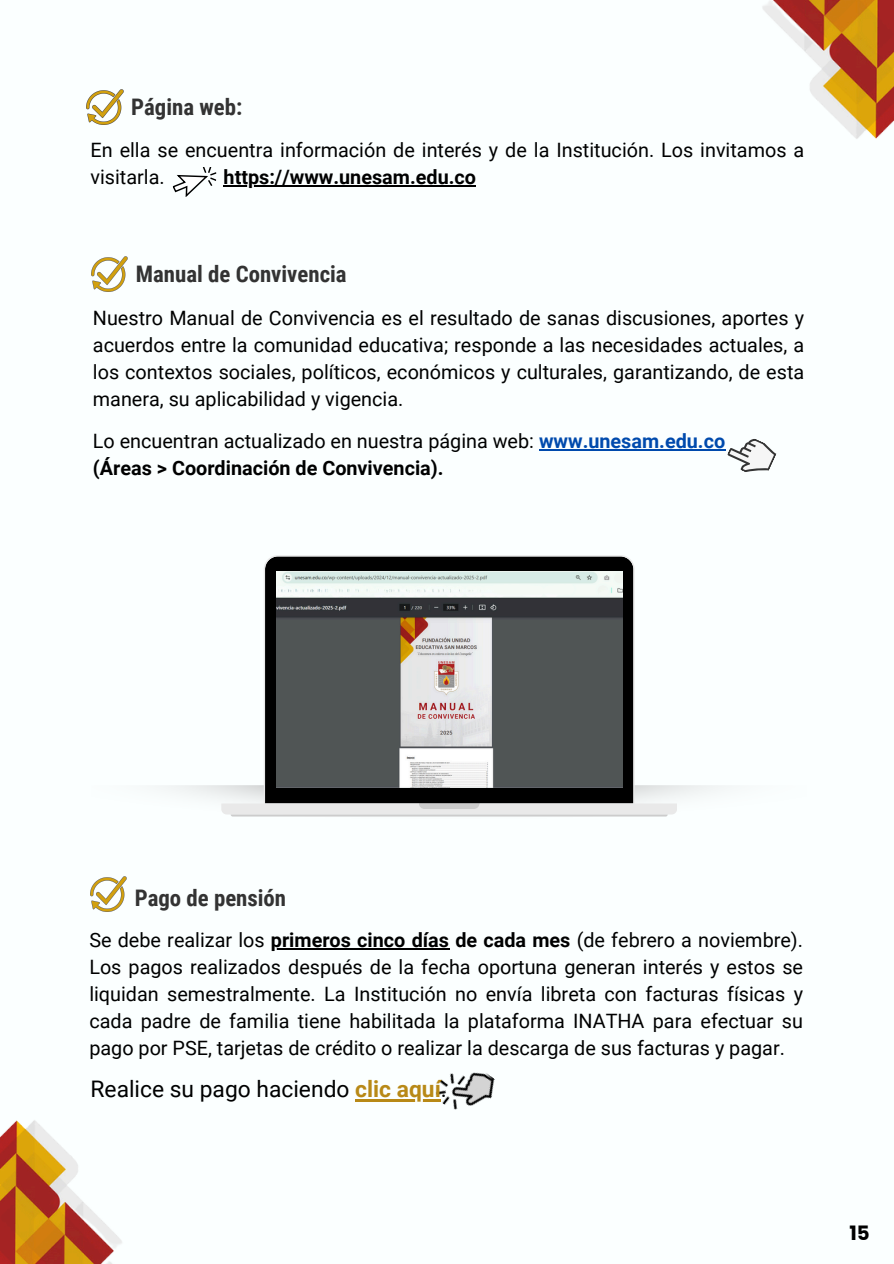
<style>
.page{position:relative;width:894px;height:1264px;background:#fff}
.page>*{position:absolute;margin:0;border:0;box-sizing:border-box;transform-origin:0 0}
.t1{font:700 22.8px "Roboto Condensed";color:#333}
.t2{font:22.8px "Roboto";color:#000}
.t3{font:19.8px/27px "Roboto";color:#000;text-align:justify}
.t4{font:700 19.8px "Roboto";color:#000}
.t5{font:700 19.8px "Poppins";color:#000}
.s1{font-weight:700;color:#004aad}
.s2{font-weight:700}
.s3{font-weight:700;color:#b88917}
</style>
<div class="page">
<div style="left:0;top:0;width:893px;height:1263px;background:#fbffff"></div>
<img style="left:0;top:1120px;width:122px;height:143px">
<img style="left:762px;top:0;width:131px;height:139px">
<img style="left:90px;top:876px;width:36px;height:35px">
<img style="left:430px;top:1072px;width:65px;height:38px">
<hr style="left:271px;top:948px;width:178px;height:1px;background:#000">
<hr style="left:355px;top:1099px;width:86px;height:2px;background:#b88917">
<hr style="left:539px;top:449px;width:186px;height:1px;background:#004aad">
<svg style="left:723px;top:439px;width:54px;height:33px"></svg>
<svg style="left:221px;top:555px;width:455px;height:259px"></svg>
<svg style="left:230px;top:803px;width:437px;height:13px;background:#e1e1e1"></svg>
<img style="left:276px;top:571px;width:346px;height:216px">
<img style="left:92px;top:257px;width:36px;height:34px">
<img style="left:87px;top:89px;width:36px;height:35px">
<svg style="left:172px;top:167px;width:45px;height:30px"></svg>
<hr style="left:223px;top:185px;width:253px;height:1px;background:#000">
<p class="t1" style="left:131px;top:93px;width:112px">Página web:</p>
<p class="t3" style="left:90px;top:137px;width:715px">En ella se encuentra información de interés y de la Institución. Los invitamos a visitarla.</p>
<p class="t4" style="left:223px;top:166px;width:254px">https://www.unesam.edu.co</p>
<p class="t1" style="left:136px;top:261px;width:212px">Manual de Convivencia</p>
<p class="t3" style="left:93px;top:304px;width:712px">Nuestro Manual de Convivencia es el resultado de sanas discusiones, aportes y acuerdos entre la comunidad educativa; responde a las necesidades actuales, a los contextos sociales, políticos, económicos y culturales, garantizando, de esta manera, su aplicabilidad y vigencia.</p>
<h1 class="t3" style="left:93px;top:428px;width:633px">Lo encuentran actualizado en nuestra página web: <span class="s1">www.unesam.edu.co</span></h1>
<p class="t4" style="left:93px;top:456px;width:352px">(Áreas &gt; Coordinación de Convivencia).</p>
<p class="t1" style="left:135px;top:884px;width:153px">Pago de pensión</p>
<p class="t3" style="left:89px;top:926px;width:715px">Se debe realizar los <span class="s2">primeros cinco días de cada mes</span> (de febrero a noviembre).</p>
<h1 class="t3" style="left:89px;top:953px;width:715px">Los pagos realizados después de la fecha oportuna generan interés y estos se liquidan semestralmente. La Institución no envía libreta con facturas físicas y cada padre de familia tiene habilitada la plataforma INATHA para efectuar su pago por PSE, tarjetas de crédito o realizar la descarga de sus facturas y pagar.</h1>
<p class="t2" style="left:90px;top:1075px;width:358px">Realice su pago haciendo <span class="s3">clic aquí</span>.</p>
<p class="t5" style="left:849px;top:1219px;width:22px">15</p>
</div>
